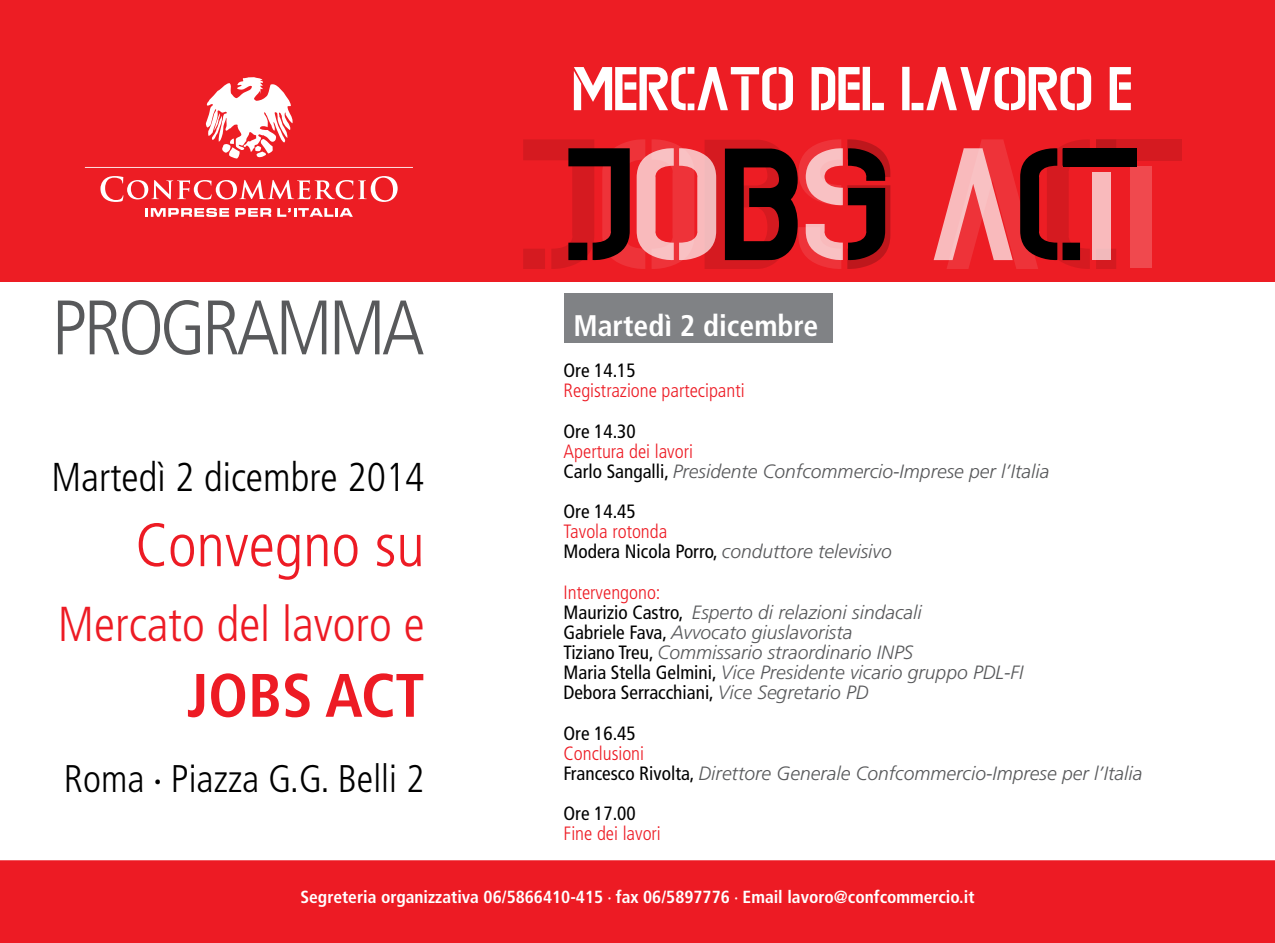
<style>
.page{position:relative;width:1275px;height:943px;background:#fff}
.page>*{position:absolute;margin:0;border:0;box-sizing:border-box;transform-origin:0 0}
.t1{font:300 condensed 77px "Frutiger LT Std";letter-spacing:-.05em;color:#58595b}
.t2{font:61.6px "Mura Knockout";color:#fff}
.t3{font:300 condensed 61.25px "Frutiger LT Std";color:#ed1b24}
.t4{font:700 condensed 61.25px "Frutiger LT Std";color:#ed1b24}
.t5{font:300 condensed 49px "Frutiger LT Std";color:#ed1b24}
.t6{font:300 condensed 40.25px "Frutiger LT Std";color:#000}
.t7{font:300 condensed 38.5px "Frutiger LT Std";color:#000}
.t8{font:700 condensed 29.75px "Frutiger LT Std";color:#fff}
.t9{font:italic 300 19.25px/20.1px "Frutiger LT Std";color:#58595b}
.t10{font:condensed 19.25px "Frutiger LT Std";color:#000}
.t11{font:300 condensed 19.25px "Frutiger LT Std";color:#ed1b24}
.t12{font:700 condensed 17.5px "Frutiger LT Std";color:#fff}
.s1{font-family:"Myriad Pro";font-weight:400;font-stretch:normal}
.s2{font-style:normal;font-stretch:condensed;color:#ed1b24}
.s3{font-weight:400;font-style:normal;font-stretch:condensed;color:#000}
</style>
<div class="page">
<div style="left:0;top:0;width:1275px;height:282px;background:#ed1d24"></div>
<svg style="left:206px;top:77px;width:87px;height:82px"></svg>
<svg style="left:100px;top:176px;width:298px;height:26px"></svg>
<svg style="left:145px;top:208px;width:84px;height:9px"></svg>
<svg style="left:235px;top:208px;width:36px;height:9px"></svg>
<svg style="left:277px;top:208px;width:76px;height:9px"></svg>
<hr style="left:85px;top:167px;width:328px;height:1px;background:#fff">
<div style="left:1097px;top:139px;width:85px;height:22px;background:#d51a20"></div>
<div style="left:1130px;top:166px;width:22px;height:102px;background:#f0494e"></div>
<div style="left:1063px;top:148px;width:73px;height:19px;background:#000"></div>
<svg style="left:523px;top:139px;width:367px;height:130px"></svg>
<svg style="left:934px;top:139px;width:182px;height:130px"></svg>
<div style="left:1092px;top:172px;width:19px;height:87px;background:#f9babc"></div>
<div style="left:565px;top:294px;width:268px;height:49px;background:#808285"></div>
<div style="left:1px;top:861px;width:1273px;height:81px;background:#ed1b24"></div>
<div style="left:0;top:860px;width:1275px;height:83px;border:2px solid #ed1b24"></div>
<h1 class="t1" style="left:52px;top:284px;width:374px">PROGRAMMA</h1>
<h3 class="t6" style="left:52px;top:454px;width:375px">Martedì 2 dicembre 2014</h3>
<h3 class="t3" style="left:135px;top:510px;width:291px">Convegno su</h3>
<h3 class="t5" style="left:58px;top:596px;width:368px">Mercato del lavoro e</h3>
<h3 class="t4" style="left:187px;top:659px;width:239px">JOBS ACT</h3>
<h3 class="t7" style="left:64px;top:756px;width:362px">Roma <span class="s1">·</span> Piazza G.G. Belli 2</h3>
<h2 class="t2" style="left:572px;top:58px;width:561px">MERCATO DEL LAVORO E</h2>
<h3 class="t8" style="left:573px;top:308px;width:247px">Martedì 2 dicembre</h3>
<p class="t10" style="left:563px;top:359px;width:74px">Ore 14.15</p>
<p class="t11" style="left:563px;top:380px;width:183px">Registrazione partecipanti</p>
<p class="t10" style="left:563px;top:420px;width:74px">Ore 14.30</p>
<p class="t9" style="left:563px;top:441px;width:487px"><span class="s2">Apertura dei lavori<br></span><span class="s3">Carlo Sangalli,</span> Presidente Confcommercio-Imprese per l’Italia</p>
<p class="t10" style="left:563px;top:500px;width:74px">Ore 14.45</p>
<p class="t9" style="left:563px;top:522px;width:330px"><span class="s2">Tavola rotonda<br></span><span class="s3">Modera Nicola Porro,</span> conduttore televisivo</p>
<p class="t9" style="left:563px;top:582px;width:461px"><span class="s2">Intervengono:<br></span><span class="s3">Maurizio Castro,</span> Esperto di relazioni sindacali<br><span class="s3">Gabriele Fava,</span> Avvocato giuslavorista<br><span class="s3">Tiziano Treu,</span> Commissario straordinario INPS<br><span class="s3">Maria Stella Gelmini,</span> Vice Presidente vicario gruppo PDL-FI <span class="s3">Debora Serracchiani,</span> Vice Segretario PD</p>
<p class="t10" style="left:563px;top:721px;width:74px">Ore 16.45</p>
<p class="t9" style="left:563px;top:743px;width:580px"><span class="s2">Conclusioni<br></span><span class="s3">Francesco Rivolta,</span> Direttore Generale Confcommercio-Imprese per l’Italia</p>
<p class="t10" style="left:563px;top:802px;width:74px">Ore 17.00</p>
<p class="t11" style="left:563px;top:822px;width:99px">Fine dei lavori</p>
<p class="t12" style="left:300px;top:887px;width:676px">Segreteria organizzativa 06/5866410-415 <span class="s1">·</span> fax 06/5897776 <span class="s1">·</span> Email lavoro@confcommercio.it</p>
</div>
